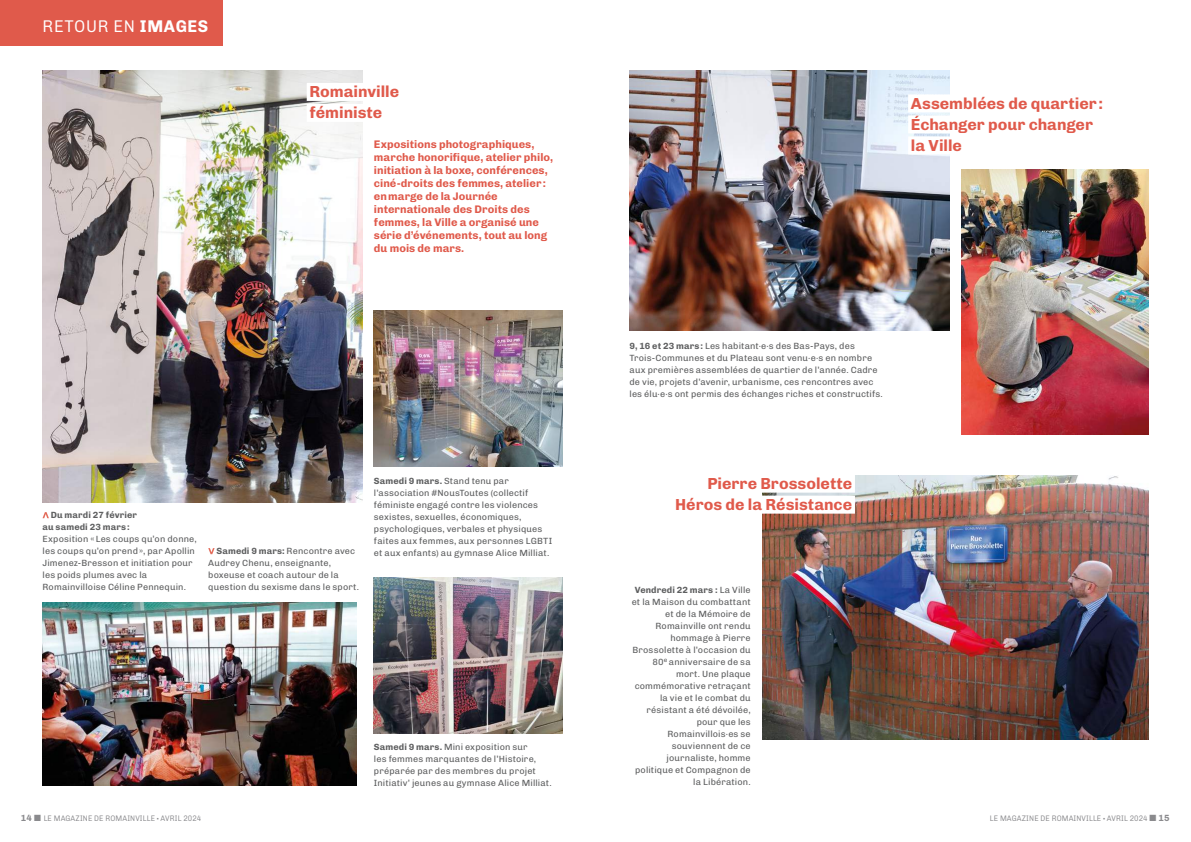
<style>
.page{position:relative;width:1191px;height:842px;background:#fff}
.page>*{position:absolute;margin:0;border:0;box-sizing:border-box;transform-origin:0 0}
.t1{font:300 17px "Chivo";letter-spacing:.04em;color:#fff;scale:.95 1}
.t2{font:700 16px/21px "Chivo";color:#e05a4b}
.t3{font:700 11px/13px "Chivo";letter-spacing:.005em;color:#e05a4b}
.t4{font:9px/12px "Chivo";letter-spacing:.015em;color:#5e5f60}
.t5{font:700 9px/12px "Chivo";letter-spacing:.015em;color:#5e5f60}
.t6{font:300 8px "Chivo";letter-spacing:.02em;color:#8a8a8d;scale:.9 1}
.s1{font-weight:700}
.s2{font-weight:700;font-size:9px}
.s3{font-weight:900}
</style>
<div class="page">
<div style="left:0;top:0;width:223px;height:45px;background:#e05a4b"></div>
<img style="left:43px;top:71px;width:319px;height:431px">
<img style="left:762px;top:475px;width:386px;height:264px">
<img style="left:629px;top:71px;width:320px;height:259px">
<div style="left:704px;top:475px;width:151px;height:18px;background:#fff"></div>
<div style="left:672px;top:496px;width:183px;height:18px;background:#fff"></div>
<div style="left:908px;top:94px;width:198px;height:18px;background:#fff"></div>
<div style="left:908px;top:115px;width:188px;height:18px;background:#fff"></div>
<div style="left:908px;top:136px;width:56px;height:18px;background:#fff"></div>
<img style="left:43px;top:602px;width:313px;height:183px">
<div style="left:307px;top:83px;width:95px;height:18px;background:#fff"></div>
<div style="left:307px;top:104px;width:78px;height:18px;background:#fff"></div>
<img style="left:961px;top:169px;width:187px;height:266px">
<svg style="left:43px;top:512px;width:6px;height:6px"></svg>
<svg style="left:208px;top:548px;width:7px;height:6px"></svg>
<img style="left:374px;top:578px;width:189px;height:156px">
<img style="left:374px;top:310px;width:189px;height:156px">
<h1 class="t1" style="left:43px;top:14px;width:176px">RETOUR EN <span class="s1">IMAGES</span></h1>
<h2 class="t2" style="left:309px;top:80px;width:91px">Romainville féministe</h2>
<h2 class="t2" style="left:911px;top:92px;width:194px">Assemblées de quartier :<br>Échanger pour changer</h2>
<p class="t3" style="left:374px;top:137px;width:162px">Expositions photographiques,</p>
<h2 class="t2" style="left:911px;top:134px;width:53px">la Ville</h2>
<p class="t3" style="left:374px;top:150px;width:181px">marche honorifique, atelier philo, initiation à la boxe, conférences, ciné-droits des femmes, atelier : en marge de la Journée internationale des Droits des femmes, la Ville a organisé une série d’événements, tout au long du mois de mars.</p>
<p class="t4" style="left:629px;top:339px;width:255px"><span class="s1">9, 16 et 23 mars:</span> Les habitant·e·s des Bas-Pays, des Trois-Communes et du Plateau sont venu·e·s en nombre aux premières assemblées de quartier de l’année. Cadre de vie, projets d’avenir, urbanisme, ces rencontres avec les élu·e·s ont permis des échanges riches et constructifs.</p>
<p class="t5" style="left:43px;top:509px;width:96px;text-indent:8px">Du mardi 27 février au samedi 23 mars :</p>
<p class="t4" style="left:43px;top:533px;width:156px">Exposition « Les coups qu’on donne, les coups qu’on prend », par Apollin Jimenez-Bresson et initiation pour les poids plumes avec la Romainvilloise Céline Pennequin.</p>
<p class="t4" style="left:208px;top:545px;width:152px;text-indent:8px"><span class="s1">Samedi 9 mars:</span> Rencontre avec<br>Audrey Chenu, enseignante, boxeuse et coach autour de la question du sexisme dans le sport.</p>
<p class="t4" style="left:374px;top:474px;width:180px"><span class="s1">Samedi 9 mars.</span> Stand tenu par l’association #NousToutes (collectif féministe engagé contre les violences sexistes, sexuelles, économiques, psychologiques, verbales et physiques faites aux femmes, aux personnes LGBTI et aux enfants) au gymnase Alice Milliat.</p>
<p class="t4" style="left:374px;top:740px;width:179px"><span class="s1">Samedi 9 mars.</span> Mini exposition sur<br>les femmes marquantes de l’Histoire, préparée par des membres du projet Initiativ’ jeunes au gymnase Alice Milliat.</p>
<h2 class="t2" style="left:675px;top:472px;width:178px;text-align:right">Pierre Brossolette<br>Héros de la Résistance</h2>
<p class="t4" style="left:632px;top:584px;width:120px;text-align:right"><span class="s1">Vendredi 22 mars :</span> La Ville et la Maison du combattant et de la Mémoire de<br>Romainville ont rendu hommage à Pierre<br>Brossolette à l’occasion du<br>80<sup>e</sup> anniversaire de sa mort. Une plaque commémorative retraçant la vie et le combat du résistant a été dévoilée, pour que les<br>Romainvillois·es se souviennent de ce journaliste, homme politique et Compagnon de la Libération.</p>
<p class="t6" style="left:21px;top:812px;width:202px"><span class="s2">14</span> ■ LE MAGAZINE DE ROMAINVILLE <span class="s3">·</span> AVRIL 2024</p>
<p class="t6" style="left:990px;top:812px;width:201px">LE MAGAZINE DE ROMAINVILLE <span class="s3">·</span> AVRIL 2024 ■ <span class="s2">15</span></p>
</div>
